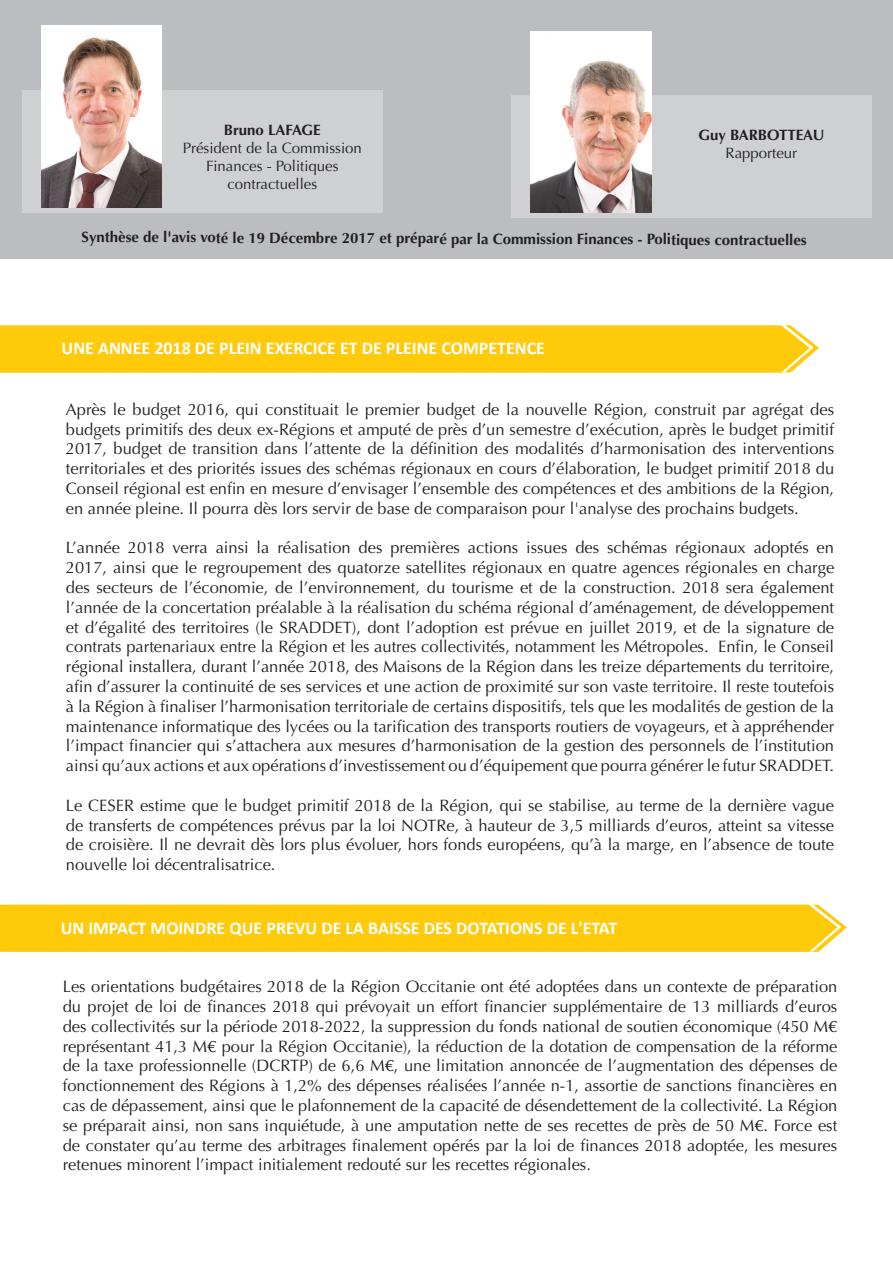
<style>
.page{position:relative;width:893px;height:1263px;background:#fff}
.page>*{position:absolute;margin:0;border:0;box-sizing:border-box;transform-origin:0 0}
.t1{font:700 18px "Calibri";color:#fff}
.t2{font:16.5px/19.8px "Optima";color:#231f20;text-align:justify}
.t3{font:700 15px "Optima";letter-spacing:-.005em;color:#231f20}
.t4{font:15px/18px "Optima";color:#231f20;text-align:center}
</style>
<div class="page">
<div style="left:0;top:325px;width:819px;height:47px;background:#feca0a"></div>
<div style="left:0;top:0;width:893px;height:258px;background:#bcbdc0"></div>
<div style="left:511px;top:96px;width:361px;height:122px;background:#cfd0d2"></div>
<img style="left:531px;top:31px;width:120px;height:182px">
<div style="left:23px;top:90px;width:360px;height:123px;background:#cfd0d2"></div>
<img style="left:42px;top:26px;width:120px;height:181px">
<div style="left:0;top:904px;width:847px;height:48px;background:#feca0a"></div>
<p class="t3" style="left:224px;top:121px;width:98px">Bruno LAFAGE</p>
<p class="t4" style="left:183px;top:139px;width:181px">Président de la Commission<br>Finances - Politiques contractuelles</p>
<p class="t3" style="left:698px;top:126px;width:127px">Guy BARBOTTEAU</p>
<p class="t4" style="left:726px;top:144px;width:73px">Rapporteur</p>
<p class="t3" style="left:82px;top:230px;width:727px">Synthèse de l'avis voté le 19 Décembre 2017 et préparé par la Commission Finances - Politiques contractuelles</p>
<p class="t1" style="left:62px;top:337px;width:485px">UNE ANNEE 2018 DE PLEIN EXERCICE ET DE PLEINE COMPETENCE</p>
<p class="t2" style="left:66px;top:399px;width:770px">Après le budget 2016, qui constituait le premier budget de la nouvelle Région, construit par agrégat des budgets primitifs des deux ex-Régions et amputé de près d’un semestre d’exécution, après le budget primitif 2017, budget de transition dans l’attente de la définition des modalités d’harmonisation des interventions territoriales et des priorités issues des schémas régionaux en cours d’élaboration, le budget primitif 2018 du Conseil régional est enfin en mesure d’envisager l’ensemble des compétences et des ambitions de la Région, en année pleine. Il pourra dès lors servir de base de comparaison pour l'analyse des prochains budgets.</p>
<p class="t2" style="left:66px;top:538px;width:770px">L’année 2018 verra ainsi la réalisation des premières actions issues des schémas régionaux adoptés en 2017, ainsi que le regroupement des quatorze satellites régionaux en quatre agences régionales en charge des secteurs de l’économie, de l’environnement, du tourisme et de la construction. 2018 sera également l’année de la concertation préalable à la réalisation du schéma régional d’aménagement, de développement et d’égalité des territoires (le SRADDET), dont l’adoption est prévue en juillet 2019, et de la signature de contrats partenariaux entre la Région et les autres collectivités, notamment les Métropoles. Enfin, le Conseil régional installera, durant l’année 2018, des Maisons de la Région dans les treize départements du territoire, afin d’assurer la continuité de ses services et une action de proximité sur son vaste territoire. Il reste toutefois à la Région à finaliser l’harmonisation territoriale de certains dispositifs, tels que les modalités de gestion de la maintenance informatique des lycées ou la tarification des transports routiers de voyageurs, et à appréhender l’impact financier qui s’attachera aux mesures d’harmonisation de la gestion des personnels de l’institution ainsi qu’aux actions et aux opérations d’investissement ou d’équipement que pourra générer le futur SRADDET.</p>
<p class="t2" style="left:66px;top:795px;width:770px">Le CESER estime que le budget primitif 2018 de la Région, qui se stabilise, au terme de la dernière vague de transferts de compétences prévus par la loi NOTRe, à hauteur de 3,5 milliards d’euros, atteint sa vitesse de croisière. Il ne devrait dès lors plus évoluer, hors fonds européens, qu’à la marge, en l’absence de toute nouvelle loi décentralisatrice.</p>
<p class="t1" style="left:61px;top:916px;width:558px">UN IMPACT MOINDRE QUE PREVU DE LA BAISSE DES DOTATIONS DE L'ETAT</p>
<p class="t2" style="left:63px;top:977px;width:776px">Les orientations budgétaires 2018 de la Région Occitanie ont été adoptées dans un contexte de préparation du projet de loi de finances 2018 qui prévoyait un effort financier supplémentaire de 13 milliards d’euros des collectivités sur la période 2018-2022, la suppression du fonds national de soutien économique (450 M€ représentant 41,3 M€ pour la Région Occitanie), la réduction de la dotation de compensation de la réforme de la taxe professionnelle (DCRTP) de 6,6 M€, une limitation annoncée de l’augmentation des dépenses de fonctionnement des Régions à 1,2% des dépenses réalisées l’année n-1, assortie de sanctions financières en cas de dépassement, ainsi que le plafonnement de la capacité de désendettement de la collectivité. La Région se préparait ainsi, non sans inquiétude, à une amputation nette de ses recettes de près de 50 M€. Force est de constater qu’au terme des arbitrages finalement opérés par la loi de finances 2018 adoptée, les mesures retenues minorent l’impact initialement redouté sur les recettes régionales.</p>
</div>
